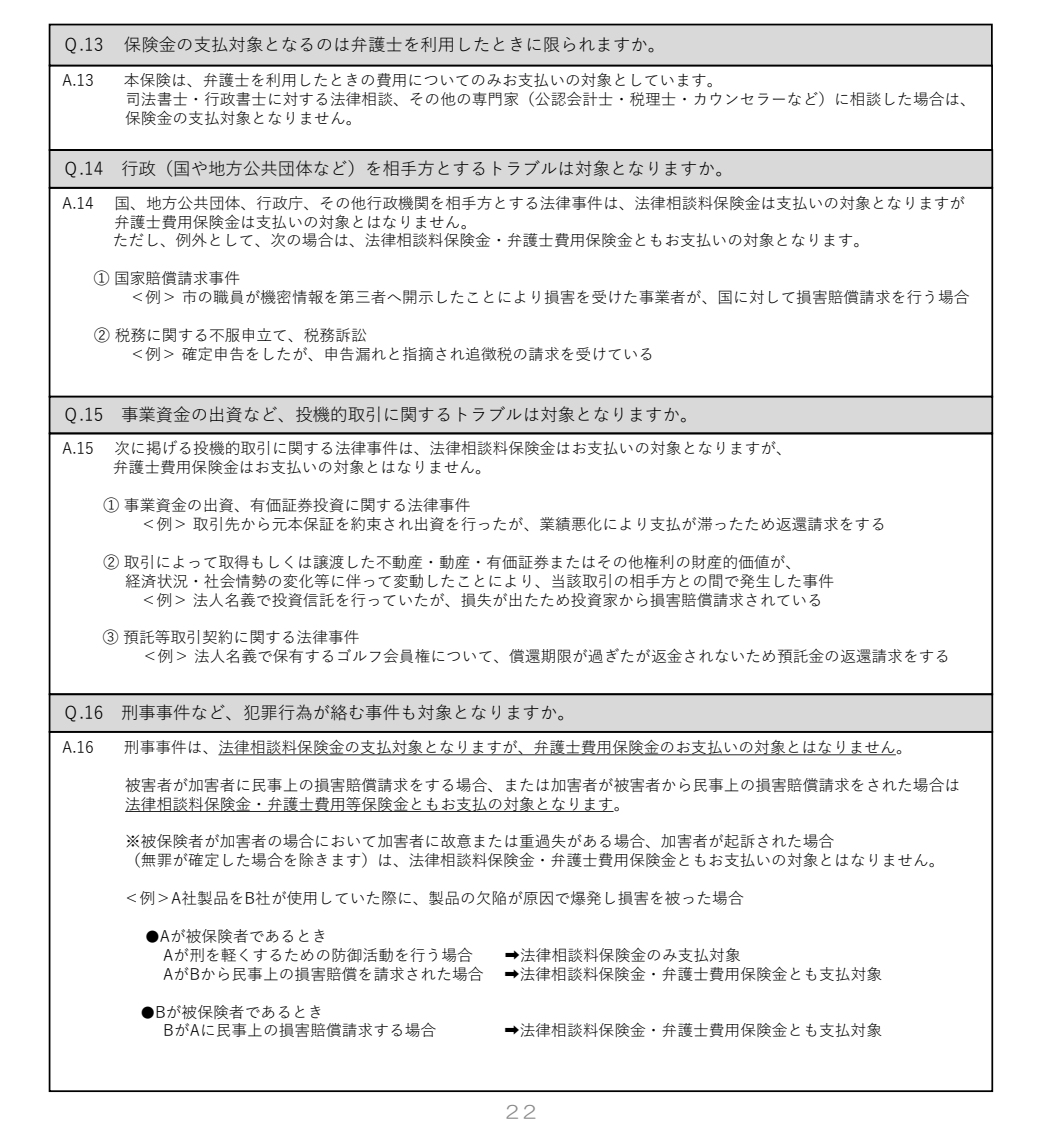
<style>
.page{position:relative;width:1042px;height:1141px;background:#fff}
.page>*{position:absolute;margin:0;border:0;box-sizing:border-box;transform-origin:0 0}
.t1{font:17.5px "Yu Gothic";color:#000}
.t2{font:17.5px "HG Maru Gothic MPRO";color:#898989}
.t3{font:15.75px/18.9px "Yu Gothic";color:#000}
.s1{font-size:14px}
</style>
<div class="page">
<div style="left:50px;top:694px;width:942px;height:38px;background:#d9d9d9"></div>
<div style="left:49px;top:731px;width:944px;height:361px;border:2px solid #000"></div>
<svg style="left:218px;top:754px;width:678px;height:1px"></svg>
<svg style="left:125px;top:811px;width:488px;height:1px"></svg>
<div style="left:50px;top:150px;width:942px;height:38px;background:#d9d9d9"></div>
<div style="left:49px;top:187px;width:944px;height:211px;border:2px solid #000"></div>
<div style="left:50px;top:397px;width:942px;height:36px;background:#d9d9d9"></div>
<div style="left:49px;top:396px;width:944px;height:38px;border:2px solid #000"></div>
<div style="left:49px;top:433px;width:944px;height:262px;border:2px solid #000"></div>
<div style="left:49px;top:65px;width:944px;height:86px;border:2px solid #000"></div>
<div style="left:50px;top:25px;width:942px;height:40px;background:#d9d9d9"></div>
<div style="left:49px;top:24px;width:943px;height:42px;border:2px solid #000"></div>
<p class="t1" style="left:62px;top:28px;width:605px">Ｑ.13 保険金の支払対象となるのは弁護士を利用したときに限られますか。</p>
<p class="t3" style="left:62px;top:69px;width:33px">A.13</p>
<p class="t3" style="left:124px;top:69px;width:853px">本保険は、弁護士を利用したときの費用についてのみお支払いの対象としています。<br>司法書士・行政書士に対する法律相談、その他の専門家（公認会計士・税理士・カウンセラーなど）に相談した場合は、保険金の支払対象となりません。</p>
<p class="t1" style="left:62px;top:152px;width:672px">Ｑ.14 行政（国や地方公共団体など）を相手方とするトラブルは対象となりますか。</p>
<p class="t3" style="left:62px;top:191px;width:33px">A.14</p>
<p class="t3" style="left:113px;top:191px;width:854px">国、地方公共団体、行政庁、その他行政機関を相手方とする法律事件は、法律相談料保険金は支払いの対象となりますが弁護士費用保険金は支払いの対象とはなりません。<br>ただし、例外として、次の場合は、法律相談料保険金・弁護士費用保険金ともお支払いの対象となります。</p>
<p class="t3" style="left:130px;top:267px;width:841px;text-indent:-36px">① 国家賠償請求事件<br>＜例＞市の職員が機密情報を第三者へ開示したことにより損害を受けた事業者が、国に対して損害賠償請求を行う場合</p>
<p class="t3" style="left:130px;top:324px;width:526px;text-indent:-35px">② 税務に関する不服申立て、税務訴訟<br>＜例＞確定申告をしたが、申告漏れと指摘され追徴税の請求を受けている</p>
<p class="t1" style="left:62px;top:398px;width:637px">Ｑ.15 事業資金の出資など、投機的取引に関するトラブルは対象となりますか。</p>
<p class="t3" style="left:62px;top:437px;width:33px">A.15</p>
<p class="t3" style="left:113px;top:437px;width:680px">次に掲げる投機的取引に関する法律事件は、法律相談料保険金はお支払いの対象となりますが、弁護士費用保険金はお支払いの対象とはなりません。</p>
<p class="t3" style="left:141px;top:494px;width:746px;text-indent:-37px">① 事業資金の出資、有価証券投資に関する法律事件<br>＜例＞取引先から元本保証を約束され出資を行ったが、業績悪化により支払が滞ったため返還請求をする</p>
<p class="t3" style="left:104px;top:551px;width:699px">② 取引によって取得もしくは譲渡した不動産・動産・有価証券またはその他権利の財産的価値が、</p>
<p class="t3" style="left:125px;top:569px;width:710px">経済状況・社会情勢の変化等に伴って変動したことにより、当該取引の相手方との間で発生した事件</p>
<p class="t3" style="left:141px;top:588px;width:683px">＜例＞法人名義で投資信託を行っていたが、損失が出たため投資家から損害賠償請求されている</p>
<p class="t3" style="left:142px;top:626px;width:809px;text-indent:-39px">③ 預託等取引契約に関する法律事件<br>＜例＞法人名義で保有するゴルフ会員権について、償還期限が過ぎたが返金されないため預託金の返還請求をする</p>
<p class="t1" style="left:62px;top:696px;width:514px">Ｑ.16 刑事事件など、犯罪行為が絡む事件も対象となりますか。</p>
<p class="t3" style="left:62px;top:736px;width:33px">A.16</p>
<p class="t3" style="left:124px;top:736px;width:789px">刑事事件は、法律相談料保険金の支払対象となりますが、弁護士費用保険金のお支払いの対象とはなりません。</p>
<p class="t3" style="left:125px;top:773px;width:836px">被害者が加害者に民事上の損害賠償請求をする場合、または加害者が被害者から民事上の損害賠償請求をされた場合は法律相談料保険金・弁護士費用等保険金ともお支払の対象となります。</p>
<p class="t3" style="left:125px;top:830px;width:821px">※被保険者が加害者の場合において加害者に故意または重過失がある場合、加害者が起訴された場合<br>（無罪が確定した場合を除きます）は、法律相談料保険金・弁護士費用保険金ともお支払いの対象とはなりません。</p>
<p class="t3" style="left:124px;top:887px;width:621px">＜例＞A社製品をB社が使用していた際に、製品の欠陥が原因で爆発し損害を被った場合</p>
<p class="t3" style="left:163px;top:925px;width:311px;text-indent:-18px"><span class="s1">●</span>Aが被保険者であるとき<br>Aが刑を軽くするための防御活動を行う場合</p>
<p class="t3" style="left:504px;top:944px;width:238px">➡法律相談料保険金のみ支払対象</p>
<p class="t3" style="left:163px;top:962px;width:322px">AがBから民事上の損害賠償を請求された場合</p>
<p class="t3" style="left:504px;top:962px;width:380px">➡法律相談料保険金・弁護士費用保険金とも支払対象</p>
<p class="t3" style="left:163px;top:1000px;width:275px;text-indent:-22px"><span class="s1">●</span>Bが被保険者であるとき<br>BがAに民事上の損害賠償請求する場合</p>
<p class="t3" style="left:504px;top:1019px;width:379px">➡法律相談料保険金・弁護士費用保険金とも支払対象</p>
<p class="t2" style="left:503px;top:1103px;width:36px">２２</p>
</div>
